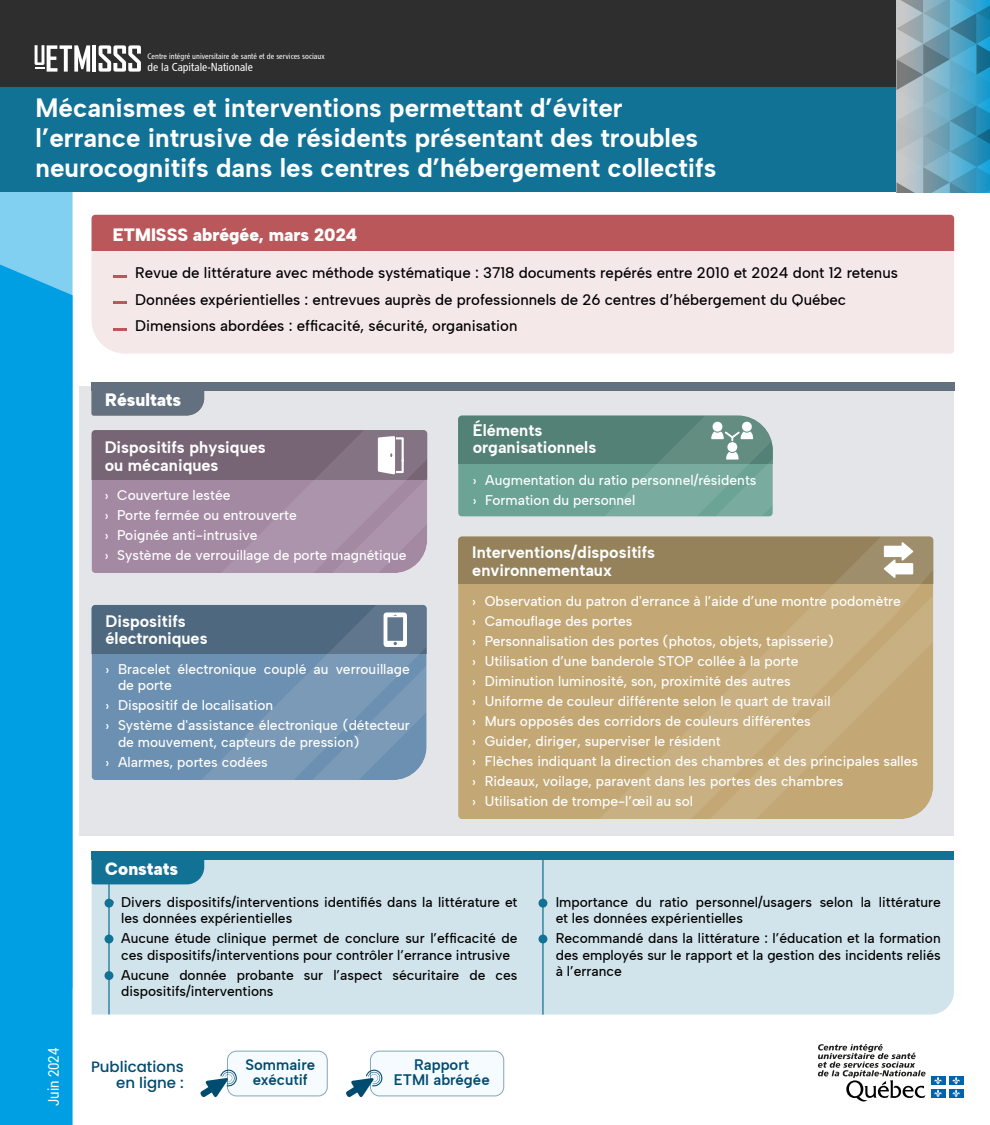
<style>
.page{position:relative;width:990px;height:1125px;background:#fff}
.page>*{position:absolute;margin:0;border:0;box-sizing:border-box;transform-origin:0 0}
.t1{font:700 25.88px/30px "Albert Sans";color:#fff}
.t2{font:900 17.5px "Albert Sans";color:#fff}
.t3{font:700 16.25px/17.5px "Albert Sans";color:#fff}
.t4{font:500 15px/26.2px "Albert Sans";color:#000}
.t5{font:500 15px/16.2px "Poppins";color:#004b70;text-align:right}
.t6{font:600 14.88px/14.9px "Albert Sans";color:#004b70;text-align:center}
.t7{font:14.75px "Roboto";color:#fff;scale:.89 1}
.t8{font:500 13.75px/20px "Albert Sans";color:#fff}
.t9{font:500 13.75px/16.2px "Albert Sans";color:#000}
.t10{font:11.5px "Chaloult Cond Normal";color:#fff}
.t11{font:8px "Chaloult Cond Normal";color:#fff}
</style>
<div class="page">
<div style="left:0;top:192px;width:73px;height:73px;background:#82d0f1"></div>
<div style="left:0;top:265px;width:73px;height:860px;background:#009fe3"></div>
<div style="left:0;top:0;width:990px;height:88px;background:#2e2e2e"></div>
<hr style="left:92px;top:45px;width:4px;height:27px;background:#fff">
<svg style="left:99px;top:45px;width:42px;height:27px"></svg>
<svg style="left:35px;top:45px;width:55px;height:27px"></svg>
<div style="left:0;top:87px;width:990px;height:105px;background:#127296"></div>
<svg style="left:897px;top:0;width:93px;height:192px;background:#6da5bb"></svg>
<svg style="left:818px;top:1044px;width:108px;height:58px"></svg>
<div style="left:931px;top:1076px;width:14px;height:9px;background:#0063ad"></div>
<div style="left:949px;top:1076px;width:14px;height:9px;background:#0063ad"></div>
<div style="left:931px;top:1089px;width:14px;height:9px;background:#0063ad"></div>
<svg style="left:934px;top:1077px;width:8px;height:20px"></svg>
<div style="left:949px;top:1089px;width:14px;height:9px;background:#0063ad"></div>
<svg style="left:952px;top:1077px;width:8px;height:20px"></svg>
<div style="left:80px;top:386px;width:874px;height:450px;background:#e3e5e8"></div>
<div style="left:92px;top:251px;width:862px;height:103px;background:#f5e8e8"></div>
<div style="left:92px;top:215px;width:862px;height:36px;background:#b9575a"></div>
<div style="left:92px;top:859px;width:862px;height:156px;background:#d2e4eb"></div>
<div style="left:227px;top:1051px;width:100px;height:45px;background:#f5fbfe;border-radius:9px"></div>
<div style="left:227px;top:1051px;width:101px;height:45px;border:1px solid #82a7b9;border-radius:9px"></div>
<svg style="left:113px;top:276px;width:13px;height:2px"></svg>
<svg style="left:113px;top:302px;width:13px;height:2px"></svg>
<svg style="left:113px;top:328px;width:13px;height:2px"></svg>
<svg style="left:200px;top:1069px;width:38px;height:29px"></svg>
<div style="left:370px;top:1051px;width:134px;height:45px;background:#f5fbfe;border-radius:9px"></div>
<div style="left:370px;top:1051px;width:134px;height:45px;border:1px solid #82a7b9;border-radius:9px"></div>
<svg style="left:346px;top:1069px;width:37px;height:28px"></svg>
<div style="left:92px;top:480px;width:122px;height:93px;background:#a489a3"></div>
<div style="left:92px;top:430px;width:335px;height:50px;background:#776576"></div>
<svg style="left:214px;top:430px;width:213px;height:143px"></svg>
<div style="left:92px;top:654px;width:76px;height:126px;background:#6c90b1"></div>
<div style="left:92px;top:605px;width:335px;height:49px;background:#4e6880"></div>
<svg style="left:168px;top:605px;width:259px;height:175px;fill:#6c90b1"></svg>
<svg style="left:202px;top:612px;width:225px;height:168px"></svg>
<svg style="left:458px;top:416px;width:315px;height:101px;background:#68988c"></svg>
<div style="left:458px;top:583px;width:122px;height:236px;background:#c3a875"></div>
<div style="left:458px;top:537px;width:475px;height:46px;background:#95825b"></div>
<svg style="left:580px;top:583px;width:74px;height:236px;background:#c3a875"></svg>
<svg style="left:654px;top:537px;width:279px;height:282px;fill:#c3a875"></svg>
<svg style="left:884px;top:542px;width:29px;height:36px"></svg>
<div style="left:92px;top:390px;width:112px;height:26px;background:#637080"></div>
<div style="left:92px;top:382px;width:863px;height:8px;background:#637080"></div>
<div style="left:92px;top:859px;width:112px;height:25px;background:#127296"></div>
<div style="left:92px;top:851px;width:862px;height:8px;background:#127296"></div>
<div style="left:105px;top:899px;width:8px;height:9px;background:#127296;border-radius:50%"></div>
<div style="left:105px;top:935px;width:8px;height:8px;background:#127296;border-radius:50%"></div>
<div style="left:105px;top:971px;width:8px;height:9px;background:#127296;border-radius:50%"></div>
<hr style="left:108px;top:870px;width:2px;height:144px;background:#127296">
<div style="left:538px;top:899px;width:9px;height:9px;background:#127296;border-radius:50%"></div>
<div style="left:538px;top:935px;width:9px;height:8px;background:#127296;border-radius:50%"></div>
<hr style="left:542px;top:857px;width:2px;height:158px;background:#127296">
<p class="t11" style="left:147px;top:51px;width:179px">Centre intégré universitaire de santé et de services sociaux</p>
<p class="t10" style="left:147px;top:60px;width:107px">de la Capitale-Nationale</p>
<h1 class="t1" style="left:36px;top:93px;width:682px">Mécanismes et interventions permettant d’éviter l’errance intrusive de résidents présentant des troubles neurocognitifs dans les centres d’hébergement collectifs</h1>
<p class="t2" style="left:113px;top:223px;width:246px">ETMISSS abrégée, mars 2024</p>
<p class="t4" style="left:135px;top:260px;width:764px">Revue de littérature avec méthode systématique : 3718 documents repérés entre 2010 et 2024 dont 12 retenus<br>Données expérientielles : entrevues auprès de professionnels de 26 centres d’hébergement du Québec<br>Dimensions abordées : efficacité, sécurité, organisation</p>
<p class="t2" style="left:105px;top:389px;width:78px">Résultats</p>
<p class="t3" style="left:105px;top:439px;width:163px">Dispositifs physiques ou mécaniques</p>
<p class="t8" style="left:105px;top:485px;width:303px">› Couverture lestée<br>› Porte fermée ou entrouverte<br>› Poignée anti-intrusive<br>› Système de verrouillage de porte magnétique</p>
<p class="t3" style="left:106px;top:612px;width:104px">Dispositifs électroniques</p>
<p class="t8" style="left:118px;top:661px;width:293px;line-height:16.2px;text-indent:-12px">› Bracelet électronique couplé au verrouillage de porte</p>
<p class="t8" style="left:106px;top:695px;width:306px">› Dispositif de localisation<br>› Système d'assistance électronique (détecteur</p>
<p class="t8" style="left:106px;top:732px;width:255px;text-indent:12px">de mouvement, capteurs de pression) › Alarmes, portes codées</p>
<p class="t2" style="left:105px;top:858px;width:74px">Constats</p>
<p class="t3" style="left:473px;top:422px;width:125px">Éléments organisationnels</p>
<p class="t8" style="left:473px;top:470px;width:285px">› Augmentation du ratio personnel/résidents › Formation du personnel</p>
<p class="t3" style="left:472px;top:544px;width:184px">Interventions/dispositifs environnementaux</p>
<p class="t8" style="left:472px;top:591px;width:447px">› Observation du patron d'errance à l’aide d’une montre podomètre<br>› Camouflage des portes<br>› Personnalisation des portes (photos, objets, tapisserie)<br>› Utilisation d’une banderole STOP collée à la porte<br>› Diminution luminosité, son, proximité des autres<br>› Uniforme de couleur différente selon le quart de travail<br>› Murs opposés des corridors de couleurs différentes<br>› Guider, diriger, superviser le résident<br>› Flèches indiquant la direction des chambres et des principales salles › Rideaux, voilage, paravent dans les portes des chambres<br>› Utilisation de trompe-l’œil au sol</p>
<p class="t7" style="left:43px;top:1106px;width:67px;rotate:-90deg">Juin 2024</p>
<p class="t9" style="left:121px;top:894px;width:398px;text-indent:-12px">• Divers dispositifs/interventions identifiés dans la littérature et les données expérientielles</p>
<p class="t9" style="left:121px;top:931px;width:398px">Aucune étude clinique permet de conclure sur l’efficacité de ces dispositifs/interventions pour contrôler l’errance intrusive</p>
<p class="t9" style="left:121px;top:967px;width:398px">Aucune donnée probante sur l’aspect sécuritaire de ces dispositifs/interventions</p>
<p class="t5" style="left:91px;top:1058px;width:94px">Publications en ligne :</p>
<p class="t6" style="left:245px;top:1057px;width:71px">Sommaire exécutif</p>
<p class="t6" style="left:394px;top:1057px;width:97px">Rapport<br>ETMI abrégée</p>
<p class="t9" style="left:556px;top:894px;width:387px">Importance du ratio personnel/usagers selon la littérature et les données expérientielles</p>
<p class="t9" style="left:556px;top:931px;width:387px;text-align:justify">Recommandé dans la littérature : l’éducation et la formation des employés sur le rapport et la gestion des incidents reliés à l’errance</p>
</div>
